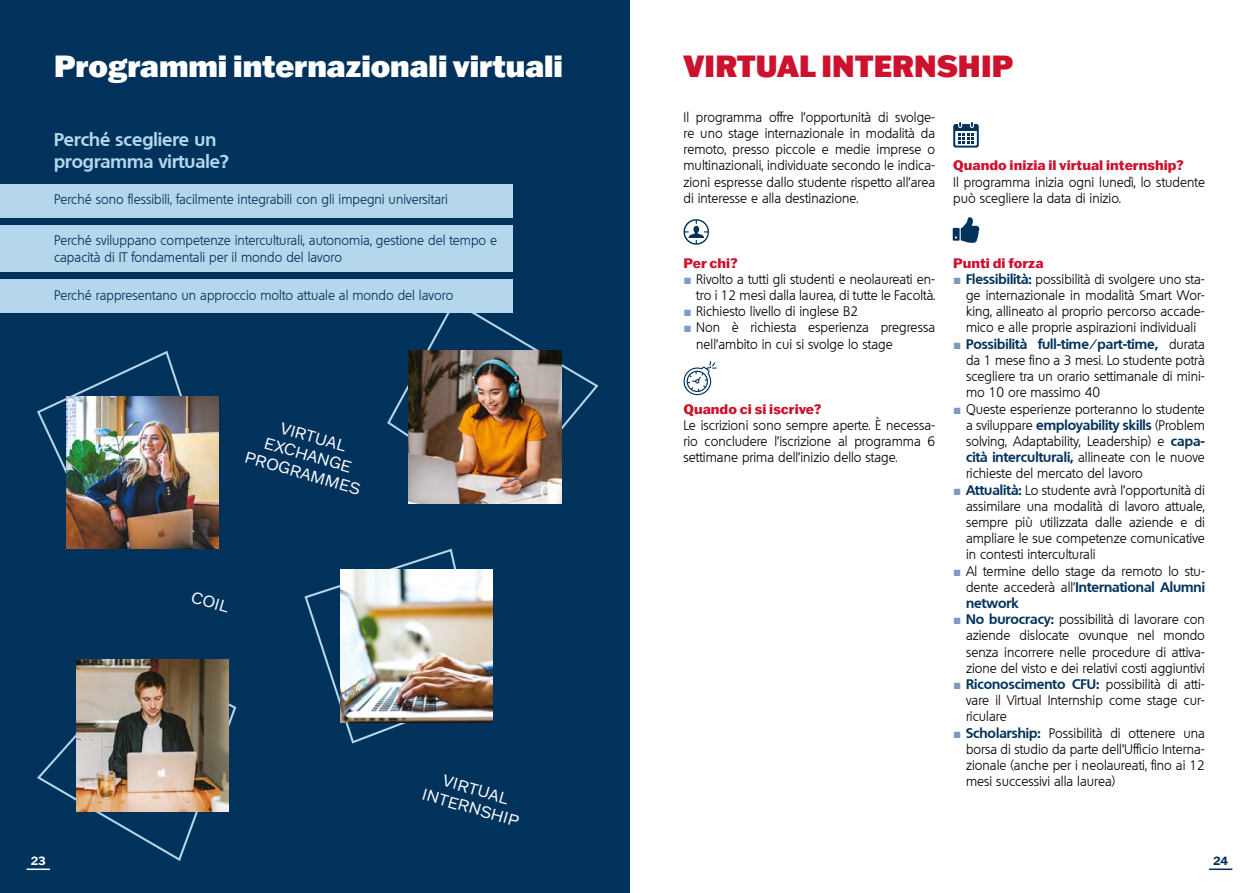
<style>
.page{position:relative;width:1259px;height:893px;background:#fff}
.page>*{position:absolute;margin:0;border:0;box-sizing:border-box;transform-origin:0 0}
.t1{font:900 30px "Franklin Gothic ATF";color:#fff}
.t2{font:900 30px "Franklin Gothic ATF";color:#cd122d}
.t3{font:700 18px/21.6px "Quebec";color:#b5d7eb}
.t4{font:15.6px/18.8px "Franklin Gothic ATF";color:#fff;text-align:center}
.t5{font:300 13.5px/16.2px "Quebec";color:#000;text-align:justify}
.t6{font:300 13.5px/16.2px "Quebec";color:#003057}
.t7{font:800 13.5px "Franklin Gothic ATF";color:#cd122d}
.t8{font:700 12px "Franklin Gothic ATF";color:#fff}
.t9{font:700 12px "Franklin Gothic ATF";color:#003057}
.s1{font-family:"Arial";font-weight:400;color:#7a9ac0}
.s2{font-weight:700;color:#00325c}
</style>
<div class="page">
<div style="left:0;top:0;width:630px;height:893px;background:#00325c"></div>
<hr style="left:1209px;top:868px;width:23px;height:2px;background:#003057">
<hr style="left:27px;top:868px;width:23px;height:2px;background:#fff">
<svg style="left:37px;top:351px;width:145px;height:123px"></svg>
<svg style="left:37px;top:703px;width:200px;height:158px"></svg>
<svg style="left:386px;top:299px;width:213px;height:202px"></svg>
<svg style="left:304px;top:548px;width:181px;height:196px"></svg>
<img style="left:66px;top:396px;width:152px;height:153px">
<img style="left:76px;top:659px;width:153px;height:153px">
<img style="left:408px;top:351px;width:153px;height:152px">
<img style="left:340px;top:570px;width:153px;height:152px">
<div style="left:0;top:225px;width:512px;height:47px;background:#b5d7eb"></div>
<div style="left:0;top:279px;width:512px;height:33px;background:#b5d7eb"></div>
<div style="left:0;top:184px;width:512px;height:33px;background:#b5d7eb"></div>
<svg style="left:683px;top:219px;width:26px;height:26px"></svg>
<svg style="left:953px;top:122px;width:25px;height:26px"></svg>
<svg style="left:952px;top:217px;width:27px;height:26px"></svg>
<svg style="left:683px;top:361px;width:33px;height:35px"></svg>
<h1 class="t1" style="left:54px;top:45px;width:510px">Programmi internazionali virtuali</h1>
<h2 class="t3" style="left:54px;top:128px;width:176px">Perché scegliere un programma virtuale?</h2>
<p class="t6" style="left:54px;top:191px;width:395px">Perché sono flessibili, facilmente integrabili con gli impegni universitari</p>
<p class="t6" style="left:54px;top:232px;width:445px">Perché sviluppano competenze interculturali, autonomia, gestione del tempo e capacità di IT fondamentali per il mondo del lavoro</p>
<p class="t6" style="left:54px;top:287px;width:401px">Perché rappresentano un approccio molto attuale al mondo del lavoro</p>
<p class="t4" style="left:258px;top:411px;width:121px;rotate:16deg">VIRTUAL<br>EXCHANGE<br>PROGRAMMES</p>
<p class="t4" style="left:194px;top:587px;width:40px;rotate:16deg">COIL</p>
<p class="t4" style="left:431px;top:766px;width:101px;rotate:16deg">VIRTUAL<br>INTERNSHIP</p>
<h1 class="t2" style="left:683px;top:45px;width:331px">VIRTUAL INTERNSHIP</h1>
<p class="t5" style="left:683px;top:109px;width:253px">Il programma offre l’opportunità di svolge&shy;re uno stage internazionale in modalità da remoto, presso piccole e medie imprese o multinazionali, individuate secondo le indica&shy;zioni espresse dallo studente rispetto all’area di interesse e alla destinazione.</p>
<p class="t7" style="left:953px;top:157px;width:232px">Quando inizia il virtual internship?</p>
<p class="t5" style="left:953px;top:174px;width:253px">Il programma inizia ogni lunedì, lo studente può scegliere la data di inizio.</p>
<p class="t7" style="left:683px;top:254px;width:56px">Per chi?</p>
<p class="t5" style="left:683px;top:271px;width:253px;text-align:right"><span class="s1">■</span> Rivolto a tutti gli studenti e neolaureati en&shy;tro i 12 mesi dalla laurea, di tutte le Facoltà.</p>
<p class="t5" style="left:683px;top:303px;width:176px"><span class="s1">■</span> Richiesto livello di inglese B2</p>
<p class="t5" style="left:696px;top:320px;width:240px;text-indent:-13px"><span class="s1">■</span> Non è richiesta esperienza pregressa nell’ambito in cui si svolge lo stage</p>
<p class="t7" style="left:683px;top:400px;width:139px">Quando ci si iscrive?</p>
<p class="t5" style="left:683px;top:417px;width:253px">Le iscrizioni sono sempre aperte. È necessa&shy;rio concludere l’iscrizione al programma 6 settimane prima dell’inizio dello stage.</p>
<p class="t7" style="left:953px;top:254px;width:92px">Punti di forza</p>
<p class="t5" style="left:966px;top:271px;width:240px;text-indent:-13px"><span class="s1">■</span> <span class="s2">Flessibilità:</span> possibilità di svolgere uno sta&shy;ge internazionale in modalità Smart Wor&shy;king, allineato al proprio percorso accade&shy;mico e alle proprie aspirazioni individuali</p>
<p class="t5" style="left:966px;top:336px;width:240px;text-indent:-13px"><span class="s1">■</span> <span class="s2">Possibilità full-time/part-time,</span> durata da 1 mese fino a 3 mesi. Lo studente potrà scegliere tra un orario settimanale di mini&shy;mo 10 ore massimo 40</p>
<p class="t5" style="left:966px;top:401px;width:240px;text-indent:-13px"><span class="s1">■</span> Queste esperienze porteranno lo studente a sviluppare <span class="s2">employability skills</span> (Problem solving, Adaptability, Leadership) e <span class="s2">capa&shy;cità interculturali,</span> allineate con le nuove richieste del mercato del lavoro</p>
<p class="t5" style="left:966px;top:482px;width:240px;text-indent:-13px"><span class="s1">■</span> <span class="s2">Attualità:</span> Lo studente avrà l’opportunità di assimilare una modalità di lavoro attuale, sempre più utilizzata dalle aziende e di ampliare le sue competenze comunicative in contesti interculturali</p>
<p class="t5" style="left:966px;top:563px;width:240px;text-indent:-13px"><span class="s1">■</span> Al termine dello stage da remoto lo stu&shy;dente accederà all’<span class="s2">International Alumni network</span></p>
<p class="t5" style="left:966px;top:611px;width:240px;text-indent:-13px"><span class="s1">■</span> <span class="s2">No burocracy:</span> possibilità di lavorare con aziende dislocate ovunque nel mondo senza incorrere nelle procedure di attiva&shy;zione del visto e dei relativi costi aggiuntivi</p>
<p class="t5" style="left:966px;top:676px;width:240px;text-indent:-13px"><span class="s1">■</span> <span class="s2">Riconoscimento CFU:</span> possibilità di atti&shy;vare il Virtual Internship come stage cur&shy;riculare</p>
<p class="t5" style="left:966px;top:725px;width:240px;text-indent:-13px"><span class="s1">■</span> <span class="s2">Scholarship:</span> Possibilità di ottenere una borsa di studio da parte dell’Ufficio Interna&shy;zionale (anche per i neolaureati, fino ai 12 mesi successivi alla laurea)</p>
<p class="t8" style="left:31px;top:852px;width:17px">23</p>
<p class="t9" style="left:1213px;top:852px;width:17px">24</p>
</div>
